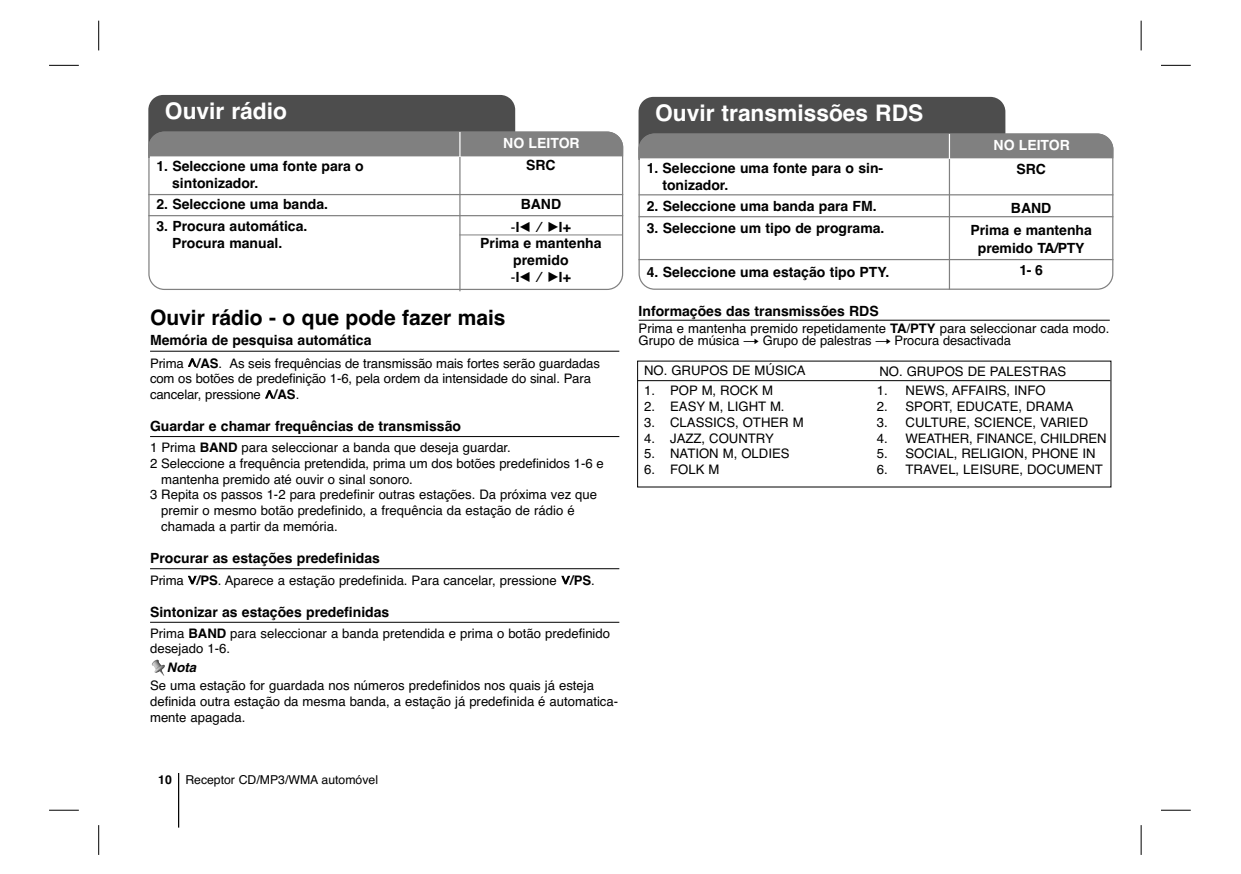
<style>
.page{position:relative;width:1241px;height:874px;background:#fff}
.page>*{position:absolute;margin:0;border:0;box-sizing:border-box;transform-origin:0 0}
.t1{font:700 22.75px "Helvetica";color:#fff}
.t2{font:700 21px "Helvetica";color:#000}
.t3{font:700 14px/16.8px "Helvetica";color:#000}
.t4{font:700 14px "Helvetica";color:#fff}
.t5{font:14px "Sony PS Common";color:#000}
.t6{font:13.12px/15.8px "Helvetica";color:#000}
.t7{font:italic 700 13.12px "Helvetica";color:#000}
.t8{font:12.25px "Helvetica";color:#000}
.s1{font-family:"Helvetica"}
.s2{font-family:"Helvetica";font-weight:700}
.s3{font-family:"Sony PS Arrow"}
.s4{font-weight:700}
</style>
<div class="page">
<hr style="left:150px;top:351px;width:469px;height:1px;background:#000">
<hr style="left:150px;top:436px;width:469px;height:1px;background:#000">
<hr style="left:150px;top:568px;width:469px;height:1px;background:#000">
<hr style="left:150px;top:621px;width:469px;height:1px;background:#000">
<img style="left:152px;top:659px;width:13px;height:15px">
<svg style="left:98px;top:21px;width:1px;height:29px"></svg>
<hr style="left:49px;top:65px;width:30px;height:1px;background:#000">
<hr style="left:49px;top:809px;width:30px;height:1px;background:#000">
<hr style="left:98px;top:824px;width:1px;height:30px;background:#000">
<svg style="left:1140px;top:21px;width:1px;height:29px"></svg>
<hr style="left:1160px;top:65px;width:30px;height:1px;background:#000">
<hr style="left:1140px;top:824px;width:1px;height:30px;background:#000">
<hr style="left:1160px;top:809px;width:30px;height:1px;background:#000">
<hr style="left:178px;top:772px;width:1px;height:55px;background:#000">
<hr style="left:637px;top:380px;width:473px;height:1px;background:#000">
<hr style="left:638px;top:320px;width:471px;height:1px;background:#000">
<svg style="left:148px;top:158px;width:475px;height:132px"></svg>
<hr style="left:148px;top:194px;width:475px;height:1px;background:#808080">
<hr style="left:148px;top:215px;width:475px;height:1px;background:#808080">
<hr style="left:459px;top:234px;width:163px;height:1px;background:#808080">
<hr style="left:459px;top:157px;width:1px;height:134px;background:#808080">
<svg style="left:148px;top:95px;width:475px;height:63px;background:#7d7d7d"></svg>
<svg style="left:638px;top:160px;width:475px;height:130px"></svg>
<hr style="left:638px;top:259px;width:475px;height:1px;background:#808080">
<hr style="left:638px;top:194px;width:475px;height:1px;background:#808080">
<hr style="left:948px;top:159px;width:1px;height:130px;background:#808080">
<svg style="left:638px;top:97px;width:475px;height:63px;background:#7e7e7e"></svg>
<hr style="left:638px;top:216px;width:475px;height:1px;background:#808080">
<h1 class="t1" style="left:165px;top:103px;width:123px">Ouvir rádio</h1>
<h1 class="t1" style="left:655px;top:105px;width:269px">Ouvir transmissões RDS</h1>
<p class="t4" style="left:503px;top:137px;width:78px">NO LEITOR</p>
<p class="t4" style="left:993px;top:139px;width:78px">NO LEITOR</p>
<p class="t3" style="left:172px;top:159px;width:193px;text-indent:-16px">1. Seleccione uma fonte para o sintonizador.</p>
<p class="t3" style="left:156px;top:197px;width:173px">2. Seleccione uma banda.</p>
<p class="t3" style="left:172px;top:219px;width:137px;text-indent:-16px">3. Procura automática.<br>Procura manual.</p>
<p class="t3" style="left:526px;top:158px;width:31px">SRC</p>
<p class="t3" style="left:520px;top:197px;width:42px">BAND</p>
<p class="t5" style="left:510px;top:218px;width:62px"><span class="s1">-</span>?b / B?<span class="s2">+</span></p>
<p class="t3" style="left:480px;top:236px;width:123px;text-align:center">Prima e mantenha premido</p>
<p class="t5" style="left:510px;top:269px;width:62px"><span class="s1">-</span>?b / B?<span class="s2">+</span></p>
<p class="t3" style="left:662px;top:161px;width:222px;text-indent:-16px">1. Seleccione uma fonte para o sin&shy;tonizador.</p>
<p class="t3" style="left:646px;top:199px;width:231px">2. Seleccione uma banda para FM.</p>
<p class="t3" style="left:646px;top:221px;width:239px">3. Seleccione um tipo de programa.</p>
<p class="t3" style="left:646px;top:264px;width:244px">4. Seleccione uma estação tipo PTY.</p>
<p class="t3" style="left:1016px;top:162px;width:31px">SRC</p>
<p class="t3" style="left:970px;top:198px;width:123px;line-height:22.4px;text-align:center">BAND<br>Prima e mantenha</p>
<p class="t3" style="left:977px;top:238px;width:108px;line-height:22.4px;text-align:center">premido TA/PTY<br>1- 6</p>
<h2 class="t2" style="left:150px;top:310px;width:357px">Ouvir rádio - o que pode fazer mais</h2>
<p class="t3" style="left:150px;top:333px;width:223px">Memória de pesquisa automática</p>
<p class="t6" style="left:150px;top:356px;width:451px;line-height:15px">Prima <span class="s3">U</span><span class="s4">/AS</span>. As seis frequências de transmissão mais fortes serão guardadas com os botões de predefinição 1-6, pela ordem da intensidade do sinal. Para</p>
<p class="t6" style="left:150px;top:388px;width:151px">cancelar, pressione <span class="s3">U</span><span class="s4">/AS</span>.</p>
<p class="t3" style="left:150px;top:418px;width:312px">Guardar e chamar frequências de transmissão</p>
<p class="t6" style="left:150px;top:440px;width:362px">1 Prima <span class="s4">BAND</span> para seleccionar a banda que deseja guardar.</p>
<p class="t6" style="left:150px;top:456px;width:455px">2 Seleccione a frequência pretendida, prima um dos botões predefinidos 1-6 e</p>
<p class="t6" style="left:161px;top:472px;width:253px">mantenha premido até ouvir o sinal sonoro.</p>
<p class="t6" style="left:150px;top:488px;width:448px">3 Repita os passos 1-2 para predefinir outras estações. Da próxima vez que</p>
<p class="t6" style="left:161px;top:503px;width:415px">premir o mesmo botão predefinido, a frequência da estação de rádio é</p>
<p class="t6" style="left:161px;top:519px;width:178px">chamada a partir da memória.</p>
<p class="t3" style="left:150px;top:550px;width:231px">Procurar as estações predefinidas</p>
<p class="t6" style="left:150px;top:573px;width:446px">Prima <span class="s3">u</span><span class="s4">/PS</span>. Aparece a estação predefinida. Para cancelar, pressione <span class="s3">u</span><span class="s4">/PS</span>.</p>
<p class="t3" style="left:150px;top:604px;width:241px">Sintonizar as estações predefinidas</p>
<p class="t6" style="left:150px;top:626px;width:461px">Prima <span class="s4">BAND</span> para seleccionar a banda pretendida e prima o botão predefinido desejado 1-6.</p>
<p class="t7" style="left:167px;top:662px;width:33px">Nota</p>
<p class="t6" style="left:150px;top:678px;width:469px">Se uma estação for guardada nos números predefinidos nos quais já esteja definida outra estação da mesma banda, a estação já predefinida é automatica&shy;mente apagada.</p>
<p class="t3" style="left:638px;top:303px;width:241px">Informações das transmissões RDS</p>
<p class="t6" style="left:638px;top:323px;width:472px;line-height:12.2px">Prima e mantenha premido repetidamente <span class="s4">TA</span>/<span class="s4">PTY</span> para seleccionar cada modo.<br>Grupo de música <span class="s3">t</span> Grupo de palestras <span class="s3">t</span> Procura desactivada</p>
<p class="t6" style="left:644px;top:363px;width:163px">NO. GRUPOS DE MÚSICA</p>
<p class="t6" style="left:644px;top:384px;width:131px">1. POP M, ROCK M</p>
<p class="t6" style="left:644px;top:399px;width:142px">2. EASY M, LIGHT M.</p>
<p class="t6" style="left:644px;top:415px;width:161px">3. CLASSICS, OTHER M</p>
<p class="t6" style="left:644px;top:431px;width:131px">4. JAZZ, COUNTRY</p>
<p class="t6" style="left:644px;top:447px;width:147px">5. NATION M, OLDIES</p>
<p class="t6" style="left:644px;top:462px;width:77px">6. FOLK M</p>
<p class="t6" style="left:879px;top:364px;width:188px">NO. GRUPOS DE PALESTRAS</p>
<p class="t6" style="left:876px;top:384px;width:170px">1. NEWS, AFFAIRS, INFO</p>
<p class="t6" style="left:876px;top:399px;width:198px">2. SPORT, EDUCATE, DRAMA</p>
<p class="t6" style="left:876px;top:415px;width:213px">3. CULTURE, SCIENCE, VARIED</p>
<p class="t6" style="left:876px;top:431px;width:231px">4. WEATHER, FINANCE, CHILDREN</p>
<p class="t6" style="left:876px;top:447px;width:220px">5. SOCIAL, RELIGION, PHONE IN</p>
<p class="t6" style="left:876px;top:462px;width:227px">6. TRAVEL, LEISURE, DOCUMENT</p>
<p class="t8" style="left:158px;top:774px;width:221px"><span class="s4">10</span> Receptor CD/MP3/WMA automóvel</p>
</div>
